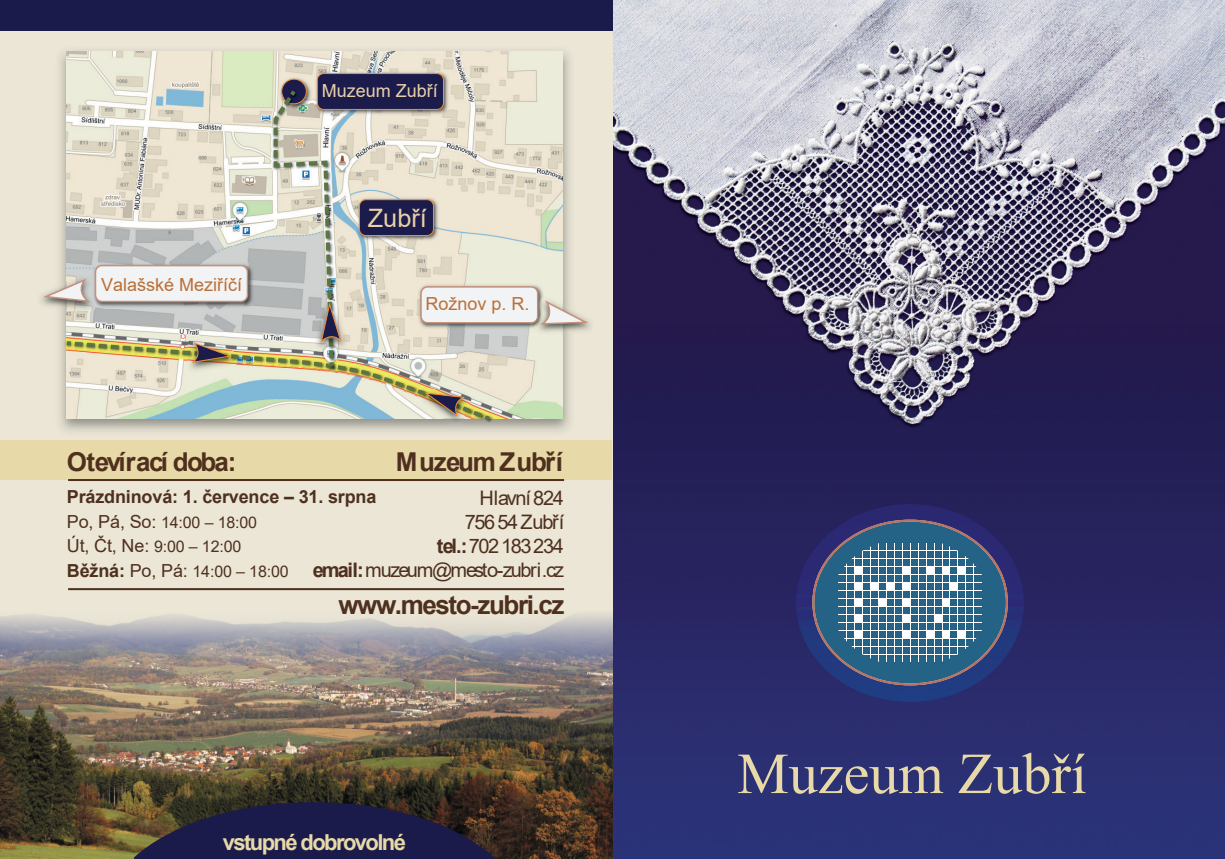
<style>
.page{position:relative;width:1225px;height:859px;background:#fff}
.page>*{position:absolute;margin:0;border:0;box-sizing:border-box;transform-origin:0 0}
.t1{font:58px "Times New Roman";color:#e8d9a8}
.t2{font:700 26px "Arial";letter-spacing:-.055em;color:#4f301f}
.t3{font:25.4px "Arial";color:#e9d0a8}
.t4{font:700 22px "Arial";letter-spacing:-.075em;color:#e8d9a8}
.t5{font:20px/24px "Arial";letter-spacing:-.07em;color:#4f301f;text-align:right}
.t6{font:700 18px "Arial";letter-spacing:-.01em;color:#4f301f}
.t7{font:18px "Arial";color:#b96f38}
.t8{font:18px "Arial";color:#e9d0a8}
.t9{font:16px/24.4px "Arial";letter-spacing:-.01em;color:#4f301f}
.s1{font-size:18px}
.s2{font-weight:700;font-size:18px}
.s3{font-weight:700}
</style>
<div class="page">
<img style="left:612px;top:0;width:613px;height:859px">
<div style="left:0;top:17px;width:612px;height:842px;background:#ebe6d5"></div>
<img style="left:797px;top:504px;width:226px;height:197px">
<svg style="left:811px;top:519px;width:198px;height:167px;background:#2f5781"></svg>
<div style="left:855px;top:567px;width:7px;height:8px;background:#fff"></div>
<div style="left:870px;top:583px;width:8px;height:7px;background:#fff"></div>
<div style="left:878px;top:599px;width:8px;height:7px;background:#fff"></div>
<div style="left:886px;top:583px;width:8px;height:7px;background:#fff"></div>
<div style="left:902px;top:567px;width:8px;height:8px;background:#fff"></div>
<div style="left:926px;top:567px;width:8px;height:8px;background:#fff"></div>
<div style="left:942px;top:567px;width:7px;height:8px;background:#fff"></div>
<div style="left:958px;top:567px;width:7px;height:8px;background:#fff"></div>
<div style="left:926px;top:630px;width:8px;height:8px;background:#fff"></div>
<div style="left:942px;top:630px;width:7px;height:8px;background:#fff"></div>
<div style="left:957px;top:630px;width:8px;height:8px;background:#fff"></div>
<div style="left:950px;top:583px;width:7px;height:7px;background:#fff"></div>
<div style="left:942px;top:599px;width:7px;height:7px;background:#fff"></div>
<div style="left:934px;top:614px;width:8px;height:8px;background:#fff"></div>
<div style="left:902px;top:583px;width:8px;height:7px;background:#fff"></div>
<div style="left:902px;top:599px;width:8px;height:7px;background:#fff"></div>
<div style="left:902px;top:614px;width:8px;height:8px;background:#fff"></div>
<div style="left:902px;top:630px;width:8px;height:8px;background:#fff"></div>
<div style="left:855px;top:583px;width:7px;height:7px;background:#fff"></div>
<div style="left:855px;top:614px;width:7px;height:8px;background:#fff"></div>
<div style="left:855px;top:630px;width:7px;height:8px;background:#fff"></div>
<div style="left:855px;top:599px;width:7px;height:7px;background:#fff"></div>
<hr style="left:973px;top:543px;width:1px;height:119px;background:#fff">
<hr style="left:965px;top:543px;width:1px;height:119px;background:#fff">
<hr style="left:957px;top:543px;width:1px;height:119px;background:#fff">
<hr style="left:950px;top:543px;width:1px;height:119px;background:#fff">
<hr style="left:942px;top:543px;width:1px;height:119px;background:#fff">
<hr style="left:934px;top:543px;width:1px;height:119px;background:#fff">
<hr style="left:926px;top:543px;width:1px;height:119px;background:#fff">
<hr style="left:918px;top:543px;width:1px;height:119px;background:#fff">
<hr style="left:910px;top:543px;width:1px;height:119px;background:#fff">
<hr style="left:902px;top:543px;width:1px;height:119px;background:#fff">
<hr style="left:894px;top:543px;width:1px;height:119px;background:#fff">
<hr style="left:886px;top:543px;width:1px;height:119px;background:#fff">
<hr style="left:878px;top:543px;width:1px;height:119px;background:#fff">
<hr style="left:870px;top:543px;width:1px;height:119px;background:#fff">
<hr style="left:862px;top:543px;width:1px;height:119px;background:#fff">
<hr style="left:854px;top:543px;width:1px;height:119px;background:#fff">
<hr style="left:846px;top:543px;width:1px;height:119px;background:#fff">
<hr style="left:838px;top:654px;width:144px;height:1px;background:#fff">
<hr style="left:838px;top:646px;width:144px;height:1px;background:#fff">
<hr style="left:838px;top:638px;width:144px;height:1px;background:#fff">
<hr style="left:838px;top:630px;width:144px;height:1px;background:#fff">
<hr style="left:838px;top:622px;width:144px;height:1px;background:#fff">
<hr style="left:838px;top:614px;width:144px;height:1px;background:#fff">
<hr style="left:838px;top:606px;width:144px;height:1px;background:#fff">
<hr style="left:838px;top:598px;width:144px;height:1px;background:#fff">
<hr style="left:838px;top:590px;width:144px;height:1px;background:#fff">
<hr style="left:838px;top:582px;width:144px;height:1px;background:#fff">
<hr style="left:838px;top:574px;width:144px;height:1px;background:#fff">
<hr style="left:838px;top:567px;width:144px;height:1px;background:#fff">
<hr style="left:838px;top:559px;width:144px;height:1px;background:#fff">
<hr style="left:838px;top:551px;width:144px;height:1px;background:#fff">
<img style="left:0;top:614px;width:612px;height:245px">
<svg style="left:134px;top:802px;width:360px;height:57px;background:#26233f"></svg>
<div style="left:0;top:440px;width:611px;height:40px;background:#e8d9a8"></div>
<div style="left:0;top:0;width:612px;height:30px;background:#1b1b4b"></div>
<img style="left:60px;top:50px;width:510px;height:382px">
<img style="left:67px;top:52px;width:496px;height:367px">
<img style="left:493px;top:284px;width:51px;height:45px">
<div style="left:420px;top:286px;width:118px;height:38px;background:#f2f3f4;border:2px solid #c6917b;border-radius:6px"></div>
<img style="left:314px;top:71px;width:136px;height:15px">
<div style="left:317px;top:73px;width:127px;height:37px;background:#1b1c4b;border:1px solid #f29039;border-radius:6px"></div>
<img style="left:279px;top:76px;width:34px;height:10px">
<div style="left:282px;top:79px;width:24px;height:25px;background:#1b1c4b;border-radius:50%"></div>
<div style="left:281px;top:79px;width:26px;height:25px;border:1px solid #f29039;border-radius:50%"></div>
<img style="left:534px;top:298px;width:57px;height:37px">
<svg style="left:537px;top:302px;width:50px;height:24px"></svg>
<img style="left:41px;top:295px;width:3px;height:9px">
<img style="left:419px;top:423px;width:51px;height:2px">
<svg style="left:44px;top:86px;width:449px;height:337px"></svg>
<hr style="left:68px;top:588px;width:496px;height:2px;background:#4f301f">
<hr style="left:68px;top:479px;width:496px;height:2px;background:#4f301f">
<p class="t8" style="left:322px;top:84px;width:118px">Muzeum Zubří</p>
<p class="t7" style="left:101px;top:278px;width:143px">Valašské Meziříčí</p>
<h3 class="t3" style="left:368px;top:209px;width:61px">Zubří</h3>
<p class="t7" style="left:425px;top:297px;width:106px">Rožnov p. R.</p>
<h2 class="t2" style="left:67px;top:452px;width:171px">Otevírací doba:</h2>
<h2 class="t2" style="left:396px;top:452px;width:169px">Muzeum Zubří</h2>
<p class="t6" style="left:67px;top:490px;width:311px">Prázdninová: 1. července – 31. srpna</p>
<p class="t9" style="left:67px;top:511px;width:223px"><span class="s1">Po, Pá, So:</span> 14:00 – 18:00<br><span class="s1">Út, Čt, Ne:</span> 9:00 – 12:00<br><span class="s2">Běžná:</span> <span class="s1">Po, Pá:</span> 14:00 – 18:00</p>
<p class="t5" style="left:313px;top:488px;width:253px">Hlavní 824<br>756 54 Zubří<br><span class="s3">tel.:</span>702183234 <span class="s3">email:</span>muzeum@mesto-zubri.cz</p>
<h2 class="t2" style="left:338px;top:595px;width:228px">www.mesto-zubri.cz</h2>
<h3 class="t4" style="left:223px;top:834px;width:185px">vstupné dobrovolné</h3>
<h1 class="t1" style="left:737px;top:753px;width:351px">Muzeum Zubří</h1>
</div>
